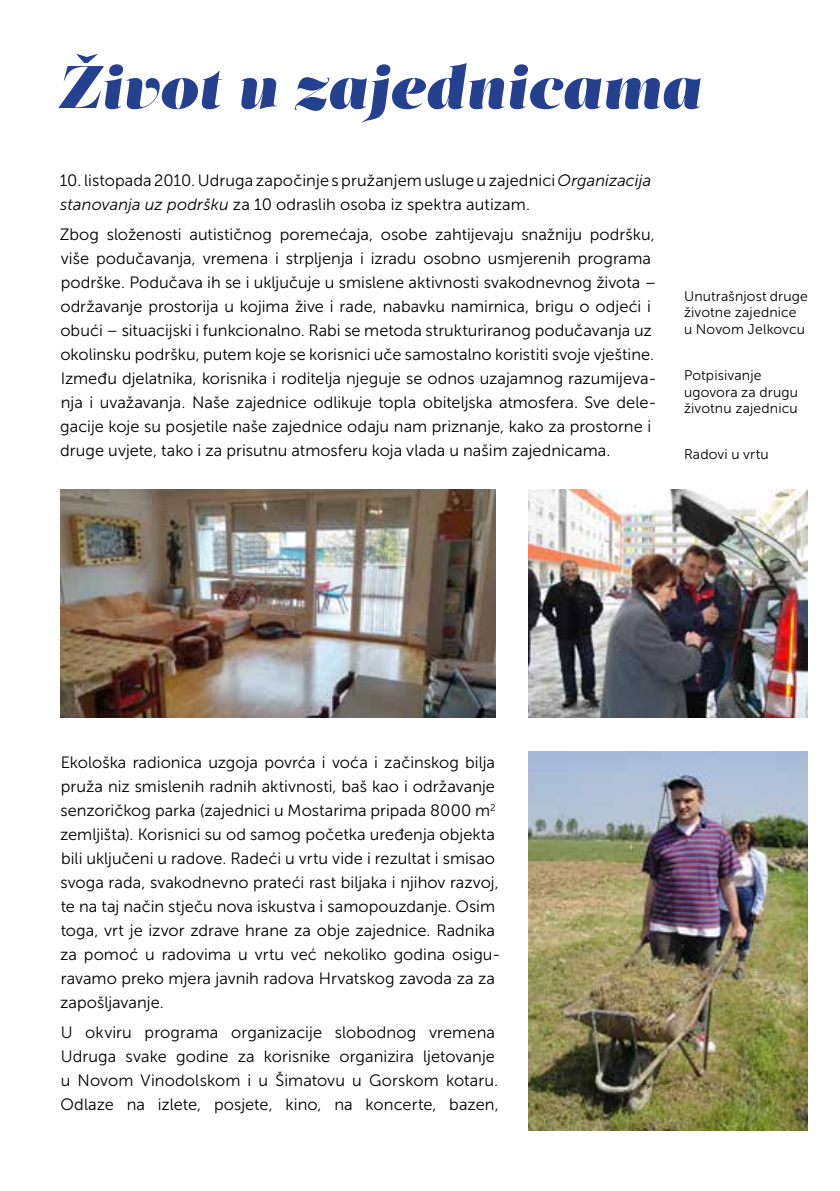
<style>
.page{position:relative;width:840px;height:1191px;background:#fff}
.page>*{position:absolute;margin:0;border:0;box-sizing:border-box;transform-origin:0 0}
.t1{font:60px "Salome Italic 0 wt";color:#25408f}
.t2{font:16.4px/24px "Museo Sans 300";color:#000}
.t3{font:14px/16.8px "Museo Sans 300";letter-spacing:.01em;color:#000}
.s1{font-style:italic}
</style>
<div class="page">
<img style="left:528px;top:489px;width:279px;height:228px">
<img style="left:60px;top:489px;width:435px;height:228px">
<img style="left:528px;top:751px;width:279px;height:380px">
<h1 class="t1" style="left:57px;top:47px;width:644px">Život u zajednicama</h1>
<p class="t2" style="left:60px;top:168px;width:592px">10. listopada 2010. Udruga započinje s pružanjem usluge u zajednici <span class="s1">Organizacija stanovanja uz podršku</span> za 10 odraslih osoba iz spektra autizam.</p>
<p class="t2" style="left:60px;top:222px;width:598px">Zbog složenosti autističnog poremećaja, osobe zahtijevaju snažniju podršku, više podučavanja, vremena i strpljenja i izradu osobno usmjerenih programa podrške. Podučava ih se i uključuje u smislene aktivnosti svakodnevnog života – održavanje prostorija u kojima žive i rade, nabavku namirnica, brigu o odjeći i obući – situacijski i funkcionalno. Rabi se metoda strukturiranog podučavanja uz okolinsku podršku, putem koje se korisnici uče samostalno koristiti svoje vještine.<br>Između djelatnika, korisnika i roditelja njeguje se odnos uzajamnog razumijeva&shy;nja i uvažavanja. Naše zajednice odlikuje topla obiteljska atmosfera. Sve dele&shy;gacije koje su posjetile naše zajednice odaju nam priznanje, kako za prostorne i druge uvjete, tako i za prisutnu atmosferu koja vlada u našim zajednicama.</p>
<p class="t3" style="left:683px;top:287px;width:125px">Unutrašnjost druge životne zajednice u Novom Jelkovcu</p>
<p class="t3" style="left:683px;top:367px;width:115px">Potpisivanje ugovora za drugu životnu zajednicu</p>
<p class="t3" style="left:683px;top:446px;width:86px">Radovi u vrtu</p>
<p class="t2" style="left:60px;top:750px;width:441px">Ekološka radionica uzgoja povrća i voća i začinskog bilja pruža niz smislenih radnih aktivnosti, baš kao i održavanje senzoričkog parka (zajednici u Mostarima pripada 8000 m<sup>2 </sup>zemljišta). Korisnici su od samog početka uređenja objekta bili uključeni u radove. Radeći u vrtu vide i rezultat i smisao svoga rada, svakodnevno prateći rast biljaka i njihov razvoj, te na taj način stječu nova iskustva i samopouzdanje. Osim toga, vrt je izvor zdrave hrane za obje zajednice. Radnika za pomoć u radovima u vrtu već nekoliko godina osigu&shy;ravamo preko mjera javnih radova Hrvatskog zavoda za za zapošljavanje.</p>
<p class="t2" style="left:60px;top:1020px;width:439px">U okviru programa organizacije slobodnog vremena Udruga svake godine za korisnike organizira ljetovanje u Novom Vinodolskom i u Šimatovu u Gorskom kotaru.<br>Odlaze na izlete, posjete, kino, na koncerte, bazen,</p>
</div>
